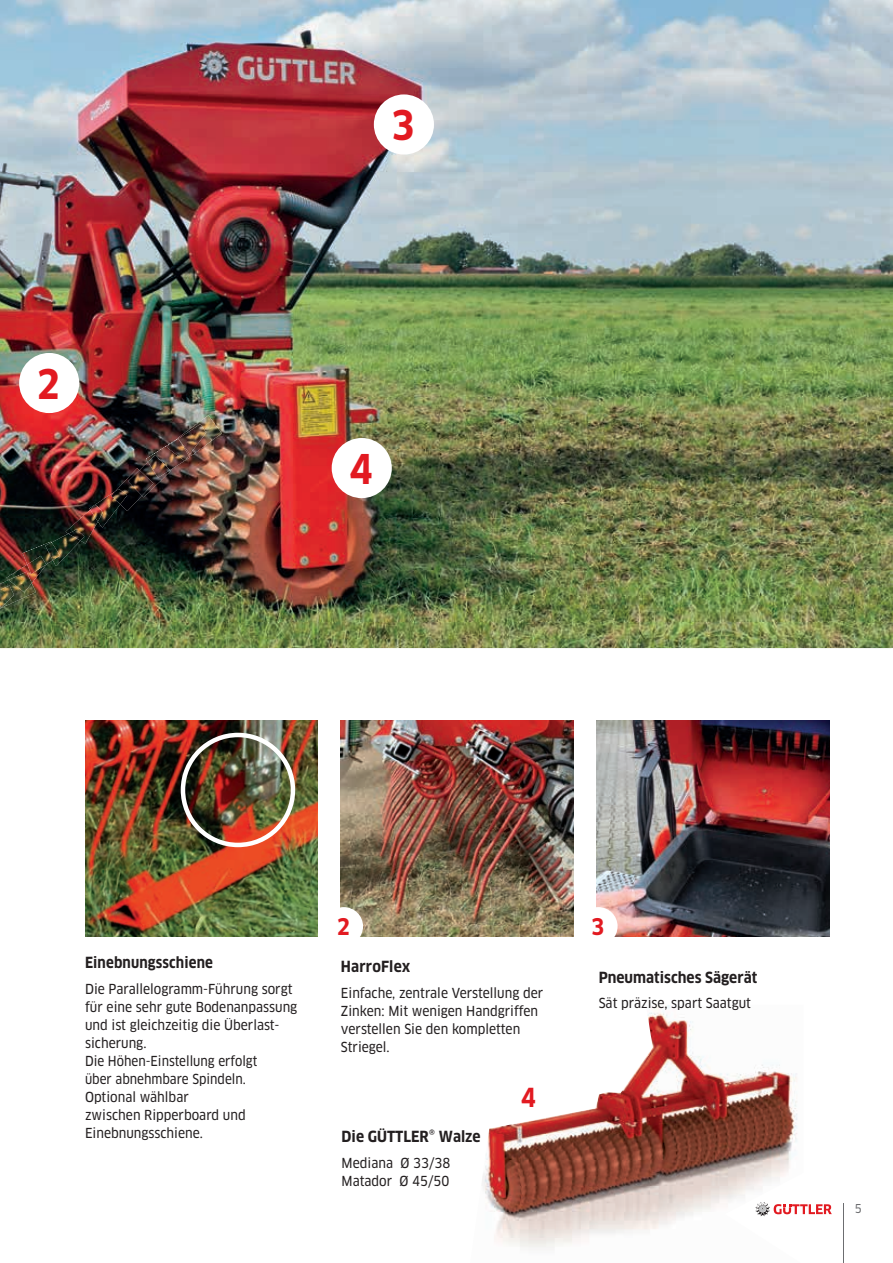
<style>
.page{position:relative;width:893px;height:1263px;background:#fff}
.page>*{position:absolute;margin:0;border:0;box-sizing:border-box;transform-origin:0 0}
.t1{font:700 40.05px "Clan Pro Narr";color:#e21a21}
.t2{font:700 25.65px "Clan Pro Narr";color:#e21a21}
.t3{font:700 22.5px "Clan Pro Narr";color:#e21a21}
.t4{font:700 15px "Clan Pro Narr";color:#231f20}
.t5{font:700 15px "Clan Pro Narr";color:#231f20;scale:.96 1}
.t6{font:13.5px/18px "Clan Pro Narr News";color:#231f20}
.t7{font:12px "Clan Pro Narr News";color:#6c6d70}
.s1{font-family:"Clan Pro Narr News";font-weight:400}
</style>
<div class="page">
<hr style="left:843px;top:1203px;width:1px;height:60px;background:#6c6d70">
<svg style="left:803px;top:1204px;width:29px;height:11px"></svg>
<img style="left:0;top:0;width:893px;height:648px">
<img style="left:85px;top:720px;width:232px;height:216px">
<img style="left:341px;top:720px;width:232px;height:216px">
<img style="left:597px;top:720px;width:232px;height:216px">
<div style="left:325px;top:907px;width:38px;height:38px;background:#fff;border-radius:50%"></div>
<div style="left:579px;top:907px;width:39px;height:38px;background:#fff;border-radius:50%"></div>
<img style="left:181px;top:733px;width:114px;height:114px">
<img style="left:482px;top:1005px;width:321px;height:243px">
<div style="left:510px;top:1078px;width:39px;height:38px;background:#fff;border-radius:50%"></div>
<div style="left:19px;top:353px;width:60px;height:60px;background:#fff;border-radius:50%"></div>
<div style="left:374px;top:94px;width:60px;height:61px;background:#fff;border-radius:50%"></div>
<div style="left:332px;top:438px;width:60px;height:60px;background:#fff;border-radius:50%"></div>
<img style="left:178px;top:415px;width:44px;height:41px">
<img style="left:178px;top:424px;width:28px;height:30px">
<img style="left:6px;top:564px;width:40px;height:19px">
<img style="left:0;top:580px;width:36px;height:28px">
<img style="left:0;top:585px;width:14px;height:22px">
<img style="left:9px;top:572px;width:23px;height:20px">
<img style="left:66px;top:510px;width:32px;height:33px">
<img style="left:115px;top:468px;width:27px;height:43px">
<img style="left:23px;top:542px;width:29px;height:22px">
<img style="left:27px;top:556px;width:19px;height:18px">
<img style="left:52px;top:534px;width:28px;height:32px">
<img style="left:68px;top:529px;width:16px;height:12px">
<img style="left:45px;top:542px;width:15px;height:18px">
<img style="left:89px;top:491px;width:31px;height:36px">
<img style="left:90px;top:505px;width:13px;height:16px">
<img style="left:111px;top:489px;width:16px;height:15px">
<img style="left:146px;top:438px;width:44px;height:32px">
<img style="left:167px;top:439px;width:22px;height:22px">
<img style="left:139px;top:462px;width:32px;height:35px">
<img style="left:128px;top:470px;width:25px;height:26px">
<img style="left:148px;top:455px;width:22px;height:23px">
<h1 class="t1" style="left:37px;top:361px;width:25px">2</h1>
<h1 class="t1" style="left:391px;top:102px;width:25px">3</h1>
<h1 class="t1" style="left:349px;top:446px;width:25px">4</h1>
<p class="t5" style="left:85px;top:954px;width:135px">Einebnungsschiene</p>
<p class="t6" style="left:85px;top:980px;width:214px">Die Parallelogramm-Führung sorgt für eine sehr gute Bodenanpassung und ist gleichzeitig die Überlast&shy;sicherung.<br>Die Höhen-Einstellung erfolgt<br>über abnehmbare Spindeln.<br>Optional wählbar<br>zwischen Ripperboard und<br>Einebnungsschiene.</p>
<h3 class="t3" style="left:337px;top:914px;width:15px">2</h3>
<h3 class="t3" style="left:591px;top:914px;width:15px">3</h3>
<p class="t4" style="left:341px;top:958px;width:71px">HarroFlex</p>
<p class="t6" style="left:341px;top:984px;width:204px">Einfache, zentrale Verstellung der<br>Zinken: Mit wenigen Handgriffen verstellen Sie den kompletten<br>Striegel.</p>
<p class="t4" style="left:342px;top:1128px;width:141px">Die GÜTTLER<span class="s1">®</span> Walze</p>
<p class="t6" style="left:342px;top:1154px;width:110px">Mediana Ø 33/38<br>Matador Ø 45/50</p>
<h2 class="t2" style="left:521px;top:1083px;width:17px">4</h2>
<p class="t4" style="left:599px;top:968px;width:160px">Pneumatisches Sägerät</p>
<p class="t6" style="left:599px;top:994px;width:154px">Sät präzise, spart Saatgut</p>
<p class="t7" style="left:855px;top:1201px;width:9px">5</p>
</div>
